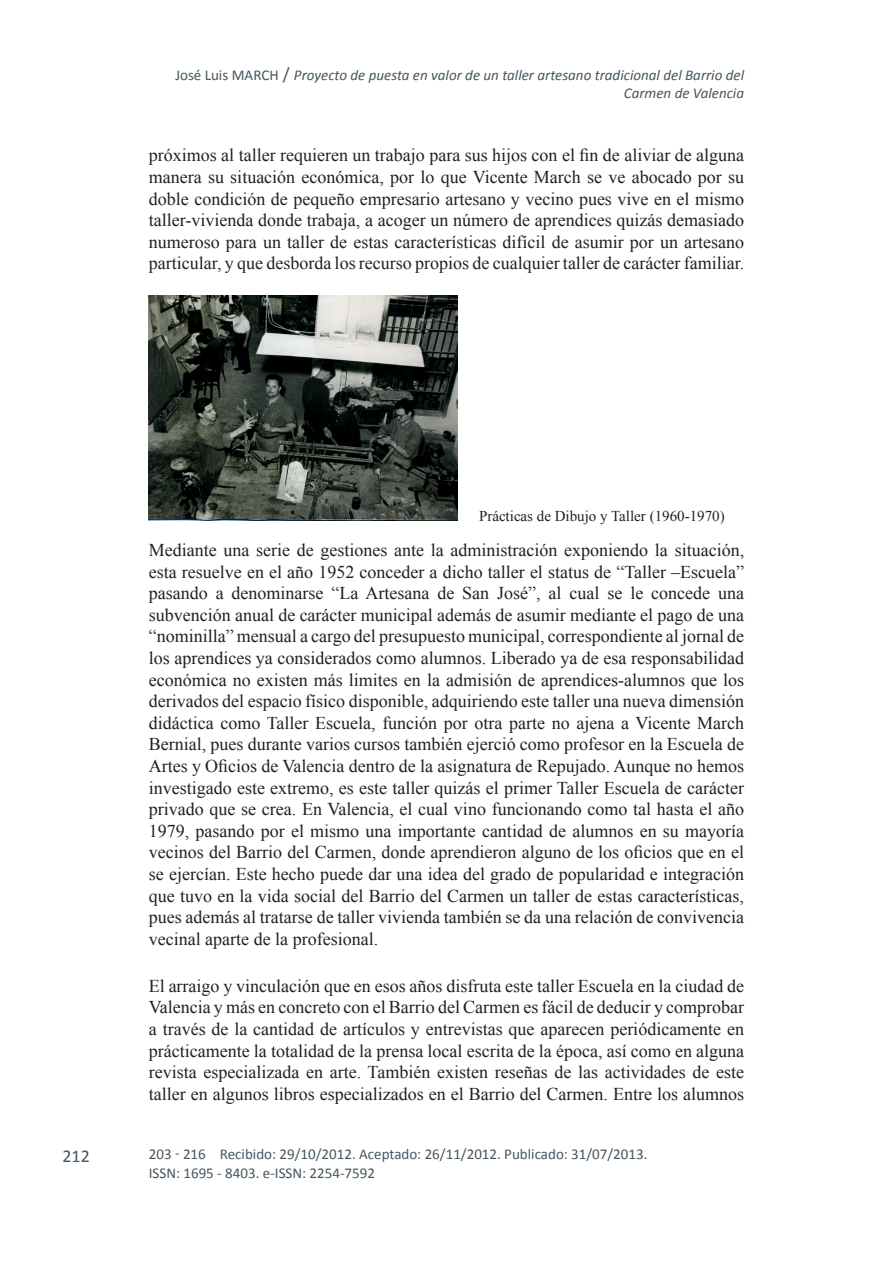
<style>
.page{position:relative;width:893px;height:1263px;background:#fff}
.page>*{position:absolute;margin:0;border:0;box-sizing:border-box;transform-origin:0 0}
.texto_normal{font:18px/21.6px "Times New Roman";color:#231f20;text-align:justify}
.t1{font:18px "Calibri";color:#45555f}
.texto_normal-2{font:15px "Calibri";color:#45555f}
.Cabacera_Izquierda{font:italic 15px/18px "Calibri";color:#45555f;text-align:right}
.Pies_foto{font:15px "Times New Roman";color:#231f20}
.Cabacera_Izquierda-2{font:15px "Calibri";color:#45555f}
.s1{font-style:normal;font-size:18px}
</style>
<div class="page">
<img style="left:149px;top:296px;width:308px;height:224px">
<p class="Cabacera_Izquierda-2" style="left:175px;top:65px;width:79px">José Luis March</p>
<p class="Cabacera_Izquierda" style="left:283px;top:65px;width:463px"><span class="s1">/</span> Proyecto de puesta en valor de un taller artesano tradicional del Barrio del<br>Carmen de Valencia</p>
<p class="texto_normal" style="left:149px;top:144px;width:597px">próximos al taller requieren un trabajo para sus hijos con el fin de aliviar de alguna manera su situación económica, por lo que Vicente March se ve abocado por su doble condición de pequeño empresario artesano y vecino pues vive en el mismo taller-vivienda donde trabaja, a acoger un número de aprendices quizás demasiado numeroso para un taller de estas características difícil de asumir por un artesano particular, y que desborda los recurso propios de cualquier taller de carácter familiar.</p>
<p class="t1" style="left:62px;top:1144px;width:29px">212</p>
<p class="Pies_foto" style="left:479px;top:506px;width:247px">Prácticas de Dibujo y Taller (1960-1970)</p>
<p class="texto_normal" style="left:149px;top:539px;width:597px">Mediante una serie de gestiones ante la administración exponiendo la situación, esta resuelve en el año 1952 conceder a dicho taller el status de “Taller –Escuela” pasando a denominarse “La Artesana de San José”, al cual se le concede una subvención anual de carácter municipal además de asumir mediante el pago de una “nominilla” mensual a cargo del presupuesto municipal, correspondiente al jornal de los aprendices ya considerados como alumnos. Liberado ya de esa responsabilidad económica no existen más limites en la admisión de aprendices-alumnos que los derivados del espacio físico disponible, adquiriendo este taller una nueva dimensión didáctica como Taller Escuela, función por otra parte no ajena a Vicente March Bernial, pues durante varios cursos también ejerció como profesor en la Escuela de Artes y Oficios de Valencia dentro de la asignatura de Repujado. Aunque no hemos investigado este extremo, es este taller quizás el primer Taller Escuela de carácter privado que se crea. En Valencia, el cual vino funcionando como tal hasta el año 1979, pasando por el mismo una importante cantidad de alumnos en su mayoría vecinos del Barrio del Carmen, donde aprendieron alguno de los oficios que en el se ejercían. Este hecho puede dar una idea del grado de popularidad e integración que tuvo en la vida social del Barrio del Carmen un taller de estas características, pues además al tratarse de taller vivienda también se da una relación de convivencia vecinal aparte de la profesional.</p>
<p class="texto_normal" style="left:149px;top:975px;width:597px">El arraigo y vinculación que en esos años disfruta este taller Escuela en la ciudad de Valencia y más en concreto con el Barrio del Carmen es fácil de deducir y comprobar a través de la cantidad de artículos y entrevistas que aparecen periódicamente en prácticamente la totalidad de la prensa local escrita de la época, así como en alguna revista especializada en arte. También existen reseñas de las actividades de este taller en algunos libros especializados en el Barrio del Carmen. Entre los alumnos</p>
<p class="texto_normal-2" style="left:149px;top:1145px;width:59px">203 - 216</p>
<p class="texto_normal-2" style="left:220px;top:1145px;width:429px">Recibido: 29/10/2012. Aceptado: 26/11/2012. Publicado: 31/07/2013.</p>
<p class="texto_normal-2" style="left:149px;top:1163px;width:228px">ISSN: 1695 - 8403. e-ISSN: 2254-7592</p>
</div>
